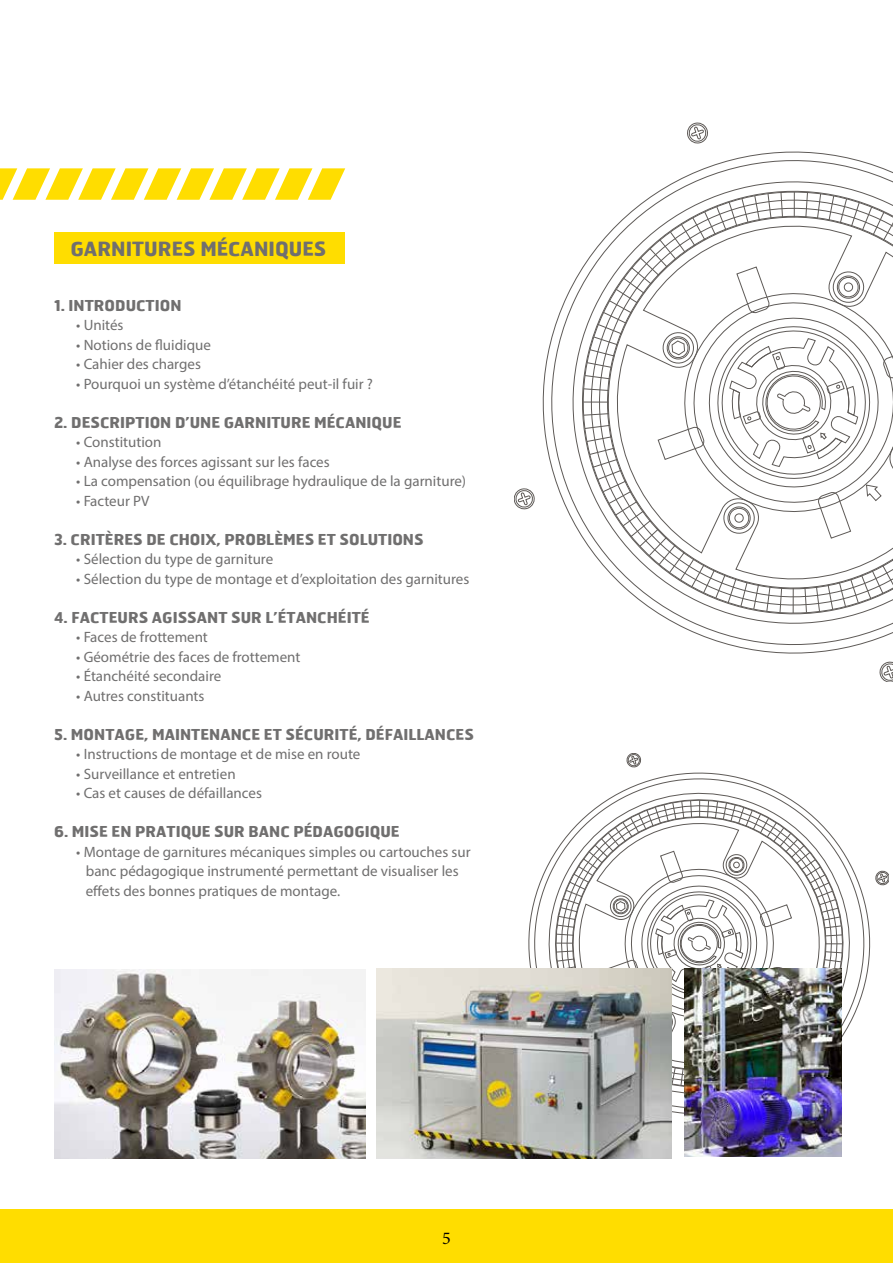
<style>
.page{position:relative;width:893px;height:1263px;background:#fff}
.page>*{position:absolute;margin:0;border:0;box-sizing:border-box;transform-origin:0 0}
.t1{font:700 19.5px "Hermes";color:#706f6f}
.t2{font:18px "Minion Pro";color:#000}
.t3{font:15px/19.5px "Myriad Pro";color:#706f6f}
.t4{font:700 15px "Hermes";color:#706f6f}
</style>
<div class="page">
<div style="left:54px;top:233px;width:290px;height:31px;background:#fd0"></div>
<svg style="left:528px;top:772px;width:342px;height:342px"></svg>
<svg style="left:535px;top:779px;width:328px;height:328px"></svg>
<svg style="left:556px;top:801px;width:286px;height:285px"></svg>
<svg style="left:875px;top:870px;width:14px;height:16px"></svg>
<svg style="left:626px;top:753px;width:15px;height:15px"></svg>
<svg style="left:542px;top:151px;width:323px;height:503px"></svg>
<svg style="left:552px;top:161px;width:341px;height:482px"></svg>
<svg style="left:583px;top:192px;width:310px;height:421px"></svg>
<svg style="left:514px;top:488px;width:21px;height:22px"></svg>
<svg style="left:879px;top:661px;width:14px;height:20px"></svg>
<svg style="left:687px;top:123px;width:21px;height:21px"></svg>
<div style="left:0;top:1210px;width:893px;height:53px;background:#fd0"></div>
<img style="left:684px;top:968px;width:157px;height:188px">
<img style="left:377px;top:968px;width:294px;height:190px">
<img style="left:54px;top:970px;width:311px;height:188px">
<svg style="left:0;top:168px;width:346px;height:32px"></svg>
<h1 class="t1" style="left:70px;top:236px;width:257px">GARNITURES MÉCANIQUES</h1>
<p class="t4" style="left:54px;top:295px;width:25px">1. INTRODUCTION</p>
<p class="t3" style="left:76px;top:315px;width:49px">• Unités</p>
<p class="t3" style="left:76px;top:334px;width:136px">• Notions de fluidique</p>
<p class="t3" style="left:76px;top:354px;width:126px">• Cahier des charges</p>
<p class="t3" style="left:76px;top:373px;width:298px">• Pourquoi un système d’étanchéité peut-il fuir ?</p>
<p class="t4" style="left:54px;top:412px;width:349px">2. DESCRIPTION D’UNE GARNITURE MÉCANIQUE</p>
<p class="t3" style="left:76px;top:432px;width:87px">• Constitution</p>
<p class="t3" style="left:76px;top:451px;width:255px">• Analyse des forces agissant sur les faces</p>
<p class="t3" style="left:76px;top:471px;width:391px">• La compensation (ou équilibrage hydraulique de la garniture)</p>
<p class="t3" style="left:76px;top:490px;width:75px">• Facteur PV</p>
<p class="t4" style="left:54px;top:529px;width:371px">3. CRITÈRES DE CHOIX, PROBLÈMES ET SOLUTIONS</p>
<p class="t3" style="left:76px;top:549px;width:198px">• Sélection du type de garniture</p>
<p class="t3" style="left:76px;top:568px;width:395px">• Sélection du type de montage et d’exploitation des garnitures</p>
<p class="t4" style="left:54px;top:607px;width:28px">4. FACTEURS</p>
<p class="t4" style="left:152px;top:607px;width:11px">AGISSANT</p>
<p class="t4" style="left:231px;top:607px;width:11px">SUR</p>
<p class="t4" style="left:266px;top:607px;width:33px">L’ÉTANCH</p>
<p class="t4" style="left:338px;top:607px;width:33px">ÉITÉ</p>
<p class="t3" style="left:76px;top:627px;width:133px">• Faces de frottement</p>
<p class="t3" style="left:76px;top:646px;width:226px">• Géométrie des faces de frottement</p>
<p class="t3" style="left:76px;top:666px;width:147px">• Étanchéité secondaire</p>
<p class="t3" style="left:76px;top:685px;width:130px">• Autres constituants</p>
<p class="t4" style="left:54px;top:724px;width:421px">5. MONTAGE, MAINTENANCE ET SÉCURITÉ, DÉFAILLANCES</p>
<p class="t3" style="left:76px;top:744px;width:286px">• Instructions de montage et de mise en route</p>
<p class="t3" style="left:76px;top:763px;width:161px">• Surveillance et entretien</p>
<p class="t3" style="left:76px;top:783px;width:187px">• Cas et causes de défaillances</p>
<p class="t4" style="left:54px;top:822px;width:39px">6. MISE</p>
<p class="t4" style="left:112px;top:822px;width:44px">EN PRATI</p>
<p class="t4" style="left:181px;top:822px;width:45px">QUE SUR</p>
<p class="t4" style="left:249px;top:822px;width:11px">BANC</p>
<p class="t4" style="left:293px;top:822px;width:30px">PÉDAGOGI</p>
<p class="t4" style="left:370px;top:822px;width:21px">QUE</p>
<p class="t3" style="left:86px;top:841px;width:386px;text-indent:-10px">• Montage de garnitures mécaniques simples ou cartouches sur banc pédagogique instrumenté permettant de visualiser les effets des bonnes pratiques de montage.</p>
<p class="t2" style="left:442px;top:1226px;width:10px">5</p>
</div>
